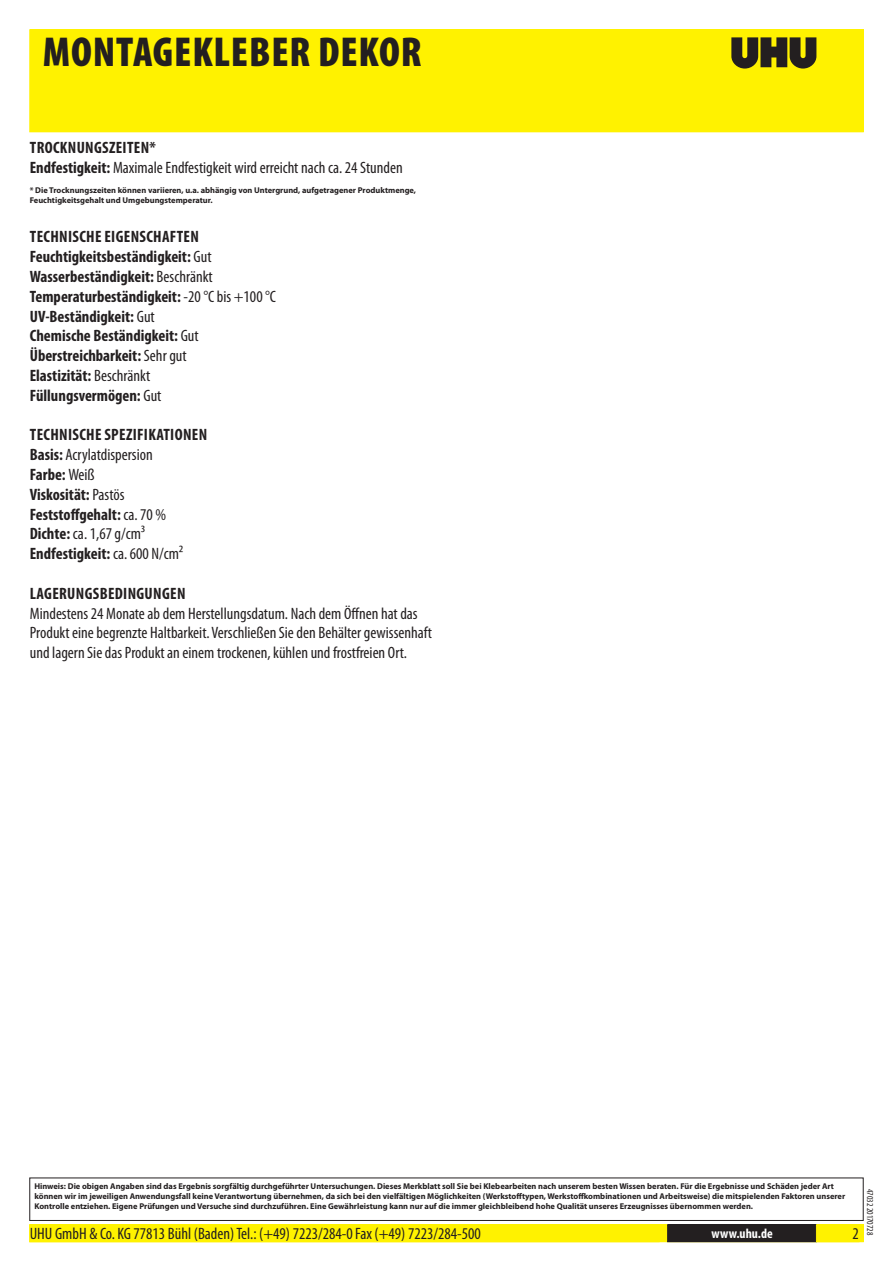
<style>
.page{position:relative;width:893px;height:1263px;background:#fff}
.page>*{position:absolute;margin:0;border:0;box-sizing:border-box;transform-origin:0 0}
.PageHeaderBlack{font:900 condensed 42px "Myriad Pro";letter-spacing:.02em;color:#231f20}
.Regular{font:700 condensed 16.5px "Myriad Pro";color:#231f20}
.Regular-2{font:condensed 16.5px/19.8px "Myriad Pro";color:#231f20}
.ContactDataBlack{font:condensed 16.5px "Myriad Pro";color:#231f20}
.Regular-3{font:700 condensed 16.5px "Myriad Pro";letter-spacing:.02em;color:#231f20}
.URL{font:700 condensed 13.5px "Myriad Pro";color:#fff}
.Revisie{font:condensed 9px "Myriad Pro";color:#231f20}
.Disclaimer{font:700 8.4px/10.1px "Myriad Pro";color:#231f20}
.s1{font-weight:700}
.s2{font-weight:400}
</style>
<div class="page">
<div style="left:30px;top:30px;width:833px;height:102px;background:#fff200"></div>
<svg style="left:731px;top:37px;width:85px;height:32px"></svg>
<div style="left:29px;top:1177px;width:835px;height:44px;border:1px solid #231f20"></div>
<div style="left:30px;top:1225px;width:833px;height:17px;background:#fff200"></div>
<div style="left:29px;top:1224px;width:835px;height:18px;border:1px solid #fff200"></div>
<div style="left:668px;top:1225px;width:148px;height:17px;background:#231f20"></div>
<div style="left:667px;top:1224px;width:150px;height:18px;border:1px solid #231f20"></div>
<p class="PageHeaderBlack" style="left:43px;top:25px;width:380px">MONTAGEKLEBER DEKOR</p>
<p class="Regular" style="left:30px;top:137px;width:40px">Trocknung</p>
<p class="Regular" style="left:102px;top:137px;width:21px">szeiten</p>
<p class="Regular" style="left:149px;top:137px;width:8px">*</p>
<p class="Regular-2" style="left:30px;top:157px;width:374px"><span class="s1">Endfestigkeit:</span> Maximale Endfestigkeit wird erreicht nach ca. 24 Stunden</p>
<p class="Disclaimer" style="left:30px;top:185px;width:388px">* Die Trocknungszeiten können variieren, u.a. abhängig von Untergrund, aufgetragener Produktmenge,<br>Feuchtigkeitsgehalt und Umgebungstemperatur.</p>
<p class="Regular" style="left:30px;top:227px;width:89px">Technische Eigen</p>
<p class="Regular" style="left:140px;top:227px;width:22px">schaften</p>
<p class="Regular" style="left:30px;top:246px;width:183px">Feuchtigkeitsbeständigkeit: <span class="s2">Gut</span></p>
<p class="Regular" style="left:30px;top:266px;width:184px">Wasserbeständigkeit: <span class="s2">Beschränkt</span></p>
<p class="Regular" style="left:30px;top:286px;width:248px">Temperaturbeständigkeit: <span class="s2">-20 °C bis +1 00 °C</span></p>
<p class="Regular" style="left:30px;top:306px;width:127px">UV-Beständigkeit: <span class="s2">Gut</span></p>
<p class="Regular" style="left:30px;top:326px;width:170px">Chemische Beständigkeit: <span class="s2">Gut</span></p>
<p class="Regular" style="left:30px;top:345px;width:158px">Überstreichbarkeit: <span class="s2">Sehr gut</span></p>
<p class="Regular" style="left:30px;top:365px;width:122px">Elastizität: <span class="s2">Beschränkt</span></p>
<p class="Regular" style="left:30px;top:385px;width:133px">Füllungsvermögen: <span class="s2">Gut</span></p>
<p class="Regular-3" style="left:30px;top:425px;width:111px">Technische Spezifikationen</p>
<p class="Regular-2" style="left:30px;top:445px;width:124px"><span class="s1">Basis:</span> Acrylatdispersion</p>
<p class="Regular" style="left:30px;top:464px;width:66px">Farbe: <span class="s2">Weiß</span></p>
<p class="Regular" style="left:30px;top:484px;width:96px">Viskosität: <span class="s2">Pastös</span></p>
<p class="Regular" style="left:30px;top:504px;width:138px">Feststoffgehalt: <span class="s2">ca. 70 %</span></p>
<p class="Regular-2" style="left:30px;top:524px;width:117px"><span class="s1">Dichte:</span> ca. 1 ,67 g/cm³</p>
<p class="Regular" style="left:30px;top:543px;width:155px">Endfestigkeit: <span class="s2">ca. 600 N/cm²</span></p>
<p class="Regular" style="left:30px;top:583px;width:16px">Lagerung</p>
<p class="Regular" style="left:93px;top:583px;width:16px">sbedingungen</p>
<p class="Regular-2" style="left:30px;top:603px;width:404px">Mindestens 24 Monate ab dem Herstellungsdatum. Nach dem Öffnen hat das<br>Produkt eine begrenzte Haltbarkeit. Verschließen Sie den Behälter gewissenhaft und lagern Sie das Produkt an einem trockenen, kühlen und frostfreien Ort.</p>
<p class="Disclaimer" style="left:34px;top:1181px;width:812px">Hinweis: Die obigen Angaben sind das Ergebnis sorgfältig durchgeführter Untersuchungen. Dieses Merkblatt soll Sie bei Klebearbeiten nach unserem besten Wissen beraten. Für die Ergebnisse und Schäden jeder Art können wir im jeweiligen Anwendungsfall keine Verantwortung übernehmen, da sich bei den vielfältigen Möglichkeiten (Werkstofftypen, Werkstoffkombinationen und Arbeitsweise) die mitspielenden Faktoren unserer<br>Kontrolle entziehen. Eigene Prüfungen und Versuche sind durchzuführen. Eine Gewährleistung kann nur auf die immer gleichbleibend hohe Qualität unseres Erzeugnisses übernommen werden.</p>
<p class="ContactDataBlack" style="left:30px;top:1224px;width:453px">UHU GmbH &amp; Co. KG 7781 3 Bühl (Baden) Tel.: (+49) 7223/284-0 Fax (+49) 7223/284-500</p>
<p class="URL" style="left:711px;top:1225px;width:63px">www.uhu.de</p>
<p class="Revisie" style="left:875px;top:1189px;width:48px;rotate:90deg">47032 201 70728</p>
</div>
